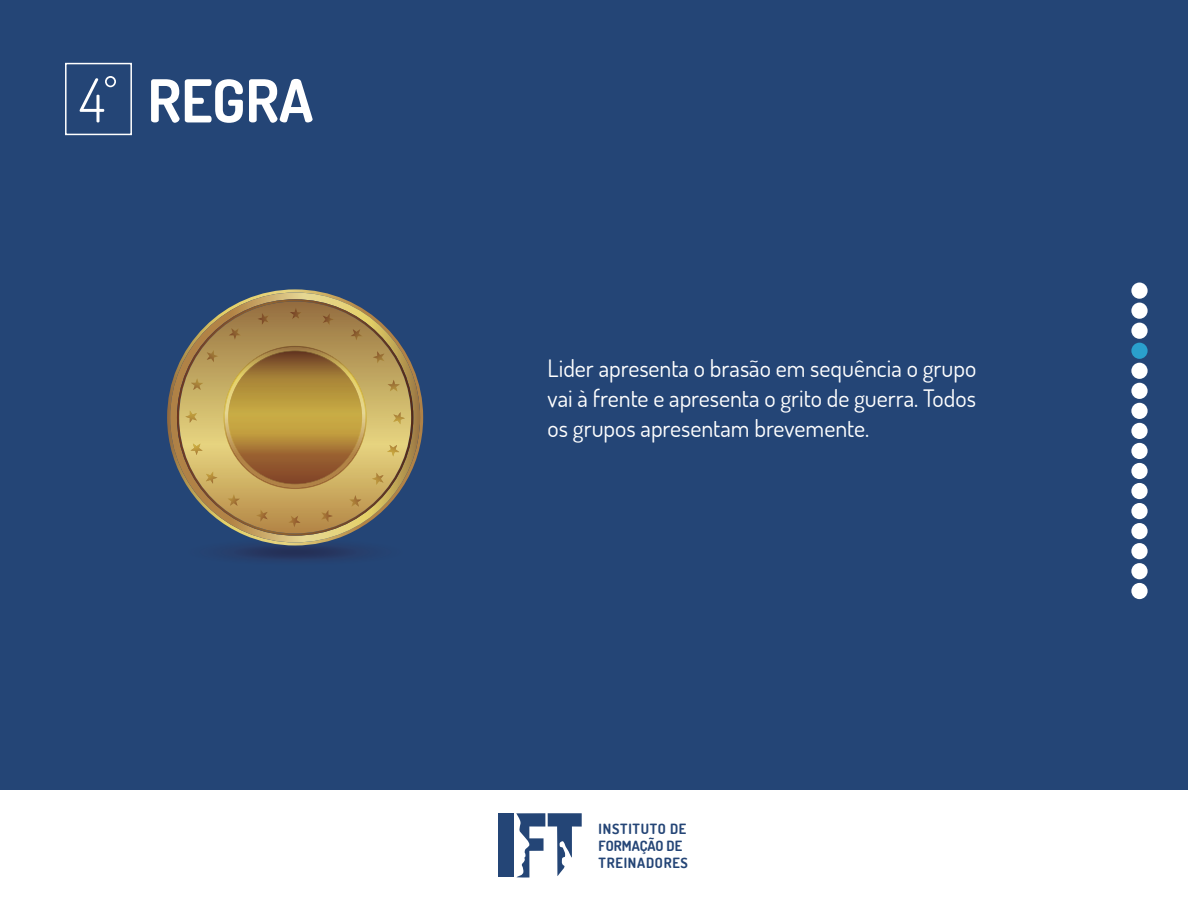
<style>
.page{position:relative;width:1188px;height:918px;background:#fff}
.page>*{position:absolute;margin:0;border:0;box-sizing:border-box;transform-origin:0 0}
.t1{font:700 59.1px "Dosis";color:#fff}
.t2{font:24px/30px "Dosis";color:#fff;text-align:justify}
.t3{font:700 14.1px/17px "Dosis";letter-spacing:.05em;color:#244576}
.s1{font-weight:300;font-size:60.45px}
</style>
<div class="page">
<div style="left:0;top:0;width:1188px;height:789px;background:#244576"></div>
<div style="left:498px;top:813px;width:15px;height:64px;background:#244576"></div>
<svg style="left:516px;top:813px;width:66px;height:65px"></svg>
<div style="left:1131px;top:283px;width:17px;height:16px;background:#fff;border-radius:50%"></div>
<div style="left:1131px;top:303px;width:17px;height:16px;background:#fff;border-radius:50%"></div>
<div style="left:1131px;top:323px;width:17px;height:16px;background:#fff;border-radius:50%"></div>
<div style="left:1131px;top:343px;width:17px;height:16px;background:#2aa0cd;border-radius:50%"></div>
<div style="left:1131px;top:363px;width:17px;height:16px;background:#fff;border-radius:50%"></div>
<div style="left:1131px;top:383px;width:17px;height:16px;background:#fff;border-radius:50%"></div>
<div style="left:1131px;top:403px;width:17px;height:16px;background:#fff;border-radius:50%"></div>
<div style="left:1131px;top:423px;width:17px;height:16px;background:#fff;border-radius:50%"></div>
<div style="left:1131px;top:443px;width:17px;height:16px;background:#fff;border-radius:50%"></div>
<div style="left:1131px;top:463px;width:17px;height:16px;background:#fff;border-radius:50%"></div>
<div style="left:1131px;top:483px;width:17px;height:16px;background:#fff;border-radius:50%"></div>
<div style="left:1131px;top:503px;width:17px;height:16px;background:#fff;border-radius:50%"></div>
<div style="left:1131px;top:523px;width:17px;height:16px;background:#fff;border-radius:50%"></div>
<div style="left:1131px;top:543px;width:17px;height:16px;background:#fff;border-radius:50%"></div>
<div style="left:1131px;top:563px;width:17px;height:16px;background:#fff;border-radius:50%"></div>
<div style="left:1131px;top:583px;width:17px;height:16px;background:#fff;border-radius:50%"></div>
<div style="left:65px;top:63px;width:67px;height:72px;border:2px solid #fff"></div>
<svg style="left:167px;top:289px;width:256px;height:257px"></svg>
<svg style="left:170px;top:292px;width:250px;height:250px"></svg>
<img style="left:177px;top:299px;width:236px;height:237px">
<svg style="left:179px;top:301px;width:232px;height:232px"></svg>
<img style="left:224px;top:346px;width:142px;height:142px">
<img style="left:228px;top:351px;width:134px;height:133px">
<svg style="left:290px;top:308px;width:12px;height:11px"></svg>
<svg style="left:257px;top:313px;width:12px;height:12px"></svg>
<svg style="left:229px;top:328px;width:12px;height:12px"></svg>
<svg style="left:207px;top:350px;width:11px;height:12px"></svg>
<svg style="left:191px;top:378px;width:12px;height:12px"></svg>
<svg style="left:185px;top:411px;width:12px;height:12px"></svg>
<svg style="left:190px;top:443px;width:13px;height:12px"></svg>
<svg style="left:206px;top:472px;width:12px;height:12px"></svg>
<svg style="left:228px;top:494px;width:12px;height:12px"></svg>
<svg style="left:256px;top:509px;width:12px;height:13px"></svg>
<svg style="left:288px;top:516px;width:13px;height:11px"></svg>
<svg style="left:321px;top:510px;width:12px;height:12px"></svg>
<svg style="left:349px;top:495px;width:12px;height:12px"></svg>
<svg style="left:372px;top:473px;width:12px;height:12px"></svg>
<svg style="left:387px;top:445px;width:12px;height:12px"></svg>
<svg style="left:393px;top:412px;width:12px;height:12px"></svg>
<svg style="left:388px;top:380px;width:12px;height:11px"></svg>
<svg style="left:373px;top:351px;width:11px;height:12px"></svg>
<svg style="left:350px;top:329px;width:13px;height:12px"></svg>
<svg style="left:323px;top:313px;width:11px;height:13px"></svg>
<h1 class="t1" style="left:79px;top:63px;width:236px"><span class="s1">4˚</span> REGRA</h1>
<p class="t2" style="left:548px;top:353px;width:430px">Lider apresenta o brasão em sequência o grupo vai à frente e apresenta o grito de guerra. Todos os grupos apresentam brevemente.</p>
<p class="t3" style="left:599px;top:820px;width:91px">INSTITUTO DE<br>FORMAÇÃO DE<br>TREINADORES</p>
</div>
